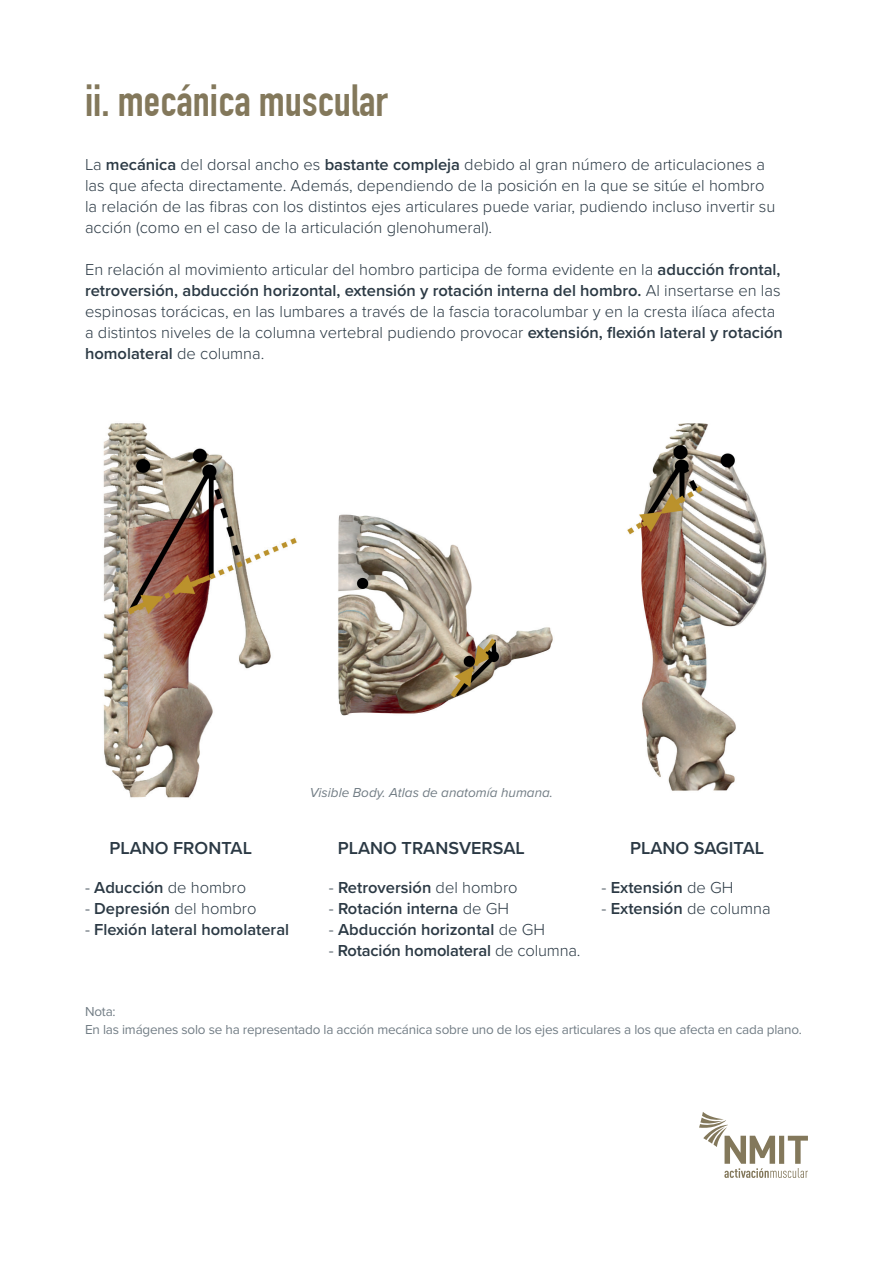
<style>
.page{position:relative;width:893px;height:1263px;background:#fff}
.page>*{position:absolute;margin:0;border:0;box-sizing:border-box;transform-origin:0 0}
.t1{font:700 44.1px "DIN Condensed";color:#83785b}
.t2{font:600 18px "Proxima Nova";color:#2b3944}
.t3{font:300 16.5px/21px "Proxima Nova";color:#2b3944}
.t4{font:600 16.5px "Proxima Nova";color:#2b3944}
.t5{font:13.5px/18px "Proxima Nova";letter-spacing:-.015em;color:#727d85}
.t6{font:italic 13.5px "Proxima Nova";color:#727d85}
.s1{font-weight:600}
.s2{font-weight:300}
</style>
<div class="page">
<svg style="left:699px;top:1112px;width:109px;height:66px"></svg>
<img style="left:103px;top:423px;width:194px;height:375px">
<img style="left:338px;top:514px;width:215px;height:202px">
<img style="left:627px;top:423px;width:140px;height:368px">
<h1 class="t1" style="left:85px;top:75px;width:304px">ii. mecánica muscular</h1>
<p class="t3" style="left:85px;top:153px;width:692px">La <span class="s1">mecánica</span> del dorsal ancho es <span class="s1">bastante compleja</span> debido al gran número de articulaciones a las que afecta directamente. Además, dependiendo de la posición en la que se sitúe el hombro la relación de las fibras con los distintos ejes articulares puede variar, pudiendo incluso invertir su acción (como en el caso de la articulación glenohumeral).</p>
<p class="t3" style="left:85px;top:258px;width:699px">En relación al movimiento articular del hombro participa de forma evidente en la <span class="s1">aducción frontal, retroversión, abducción horizontal, extensión y rotación interna del hombro.</span> Al insertarse en las espinosas torácicas, en las lumbares a través de la fascia toracolumbar y en la cresta ilíaca afecta a distintos niveles de la columna vertebral pudiendo provocar <span class="s1">extensión, flexión lateral y rotación homolateral</span> de columna.</p>
<p class="t6" style="left:310px;top:783px;width:245px">Visible Body. Atlas de anatomía humana.</p>
<p class="t2" style="left:109px;top:835px;width:144px">PLANO FRONTAL</p>
<p class="t2" style="left:338px;top:835px;width:188px">PLANO TRANSVERSAL</p>
<p class="t2" style="left:630px;top:835px;width:135px">PLANO SAGITAL</p>
<p class="t3" style="left:85px;top:876px;width:163px">- <span class="s1">Aducción</span> de hombro</p>
<p class="t3" style="left:85px;top:897px;width:173px">- <span class="s1">Depresión</span> del hombro</p>
<p class="t4" style="left:85px;top:917px;width:206px"><span class="s2">-</span> Flexión lateral homolateral</p>
<p class="t4" style="left:329px;top:875px;width:190px"><span class="s2">-</span> Retroversión <span class="s2">del hombro</span></p>
<p class="t4" style="left:329px;top:896px;width:182px"><span class="s2">-</span> Rotación interna <span class="s2">de GH</span></p>
<p class="t4" style="left:329px;top:917px;width:218px"><span class="s2">-</span> Abducción horizontal <span class="s2">de GH</span></p>
<p class="t4" style="left:329px;top:938px;width:253px"><span class="s2">-</span> Rotación homolateral <span class="s2">de columna.</span></p>
<p class="t4" style="left:601px;top:875px;width:133px"><span class="s2">-</span> Extensión <span class="s2">de GH</span></p>
<p class="t3" style="left:601px;top:897px;width:171px">- <span class="s1">Extensión</span> de columna</p>
<p class="t5" style="left:85px;top:1002px;width:718px">Nota:<br>En las imágenes solo se ha representado la acción mecánica sobre uno de los ejes articulares a los que afecta en cada plano.</p>
</div>
